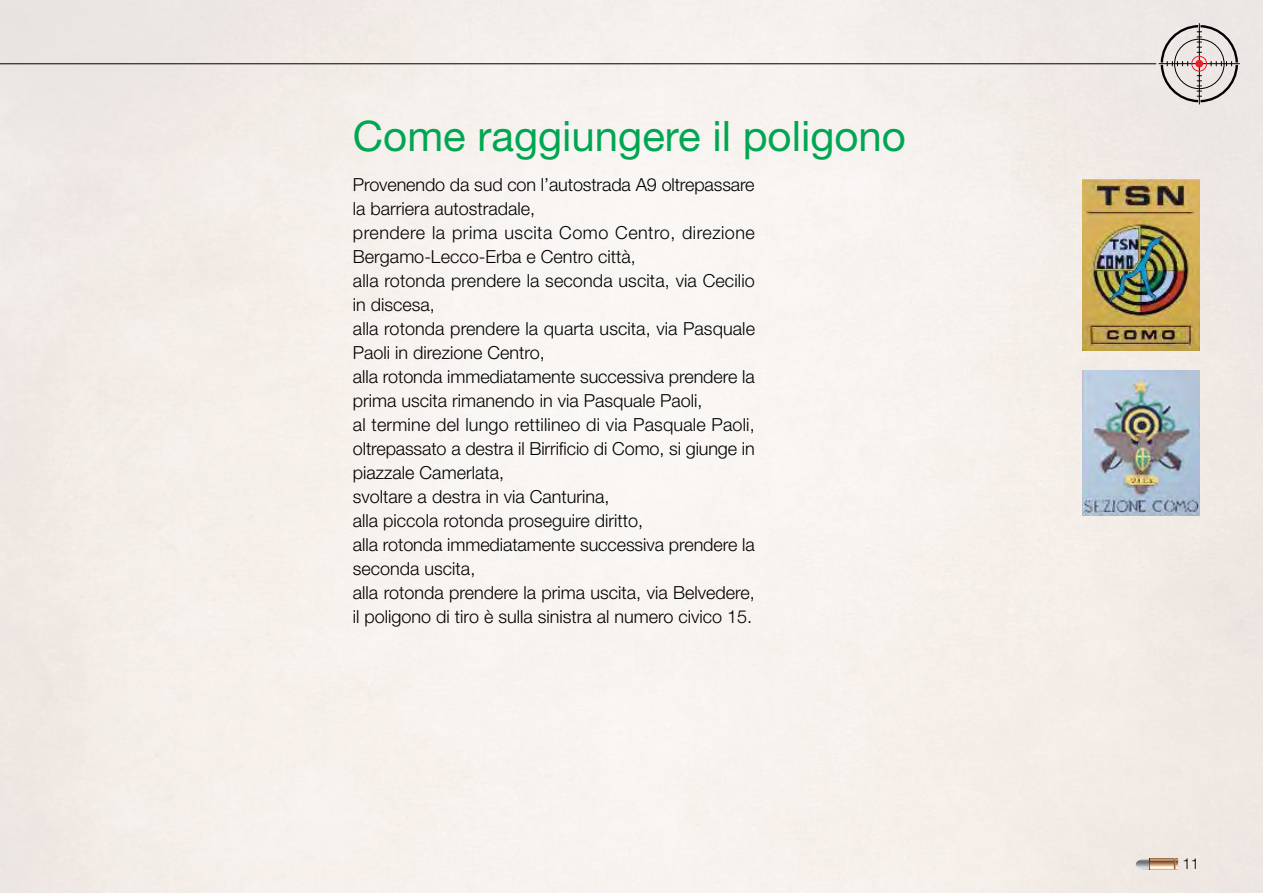
<style>
.page{position:relative;width:1263px;height:893px;background:#fff}
.page>*{position:absolute;margin:0;border:0;box-sizing:border-box;transform-origin:0 0}
.t1{font:42px "Helvetica Neue LT Std";color:#00a651}
.t2{font:300 18px/24px "Helvetica Neue LT Std";color:#000}
.t3{font:300 15px "Helvetica Neue LT Std";color:#000}
</style>
<div class="page">
<img style="left:0;top:0;width:1263px;height:893px">
<hr style="left:1159px;top:63px;width:80px;height:1px;background:#000">
<hr style="left:1199px;top:24px;width:1px;height:80px;background:#000">
<svg style="left:1161px;top:25px;width:77px;height:77px;background:#cac5c2"></svg>
<div style="left:1196px;top:60px;width:6px;height:7px;background:#ed1d24;border-radius:50%"></div>
<div style="left:1195px;top:60px;width:8px;height:8px;border:1px solid #ed1d24;border-radius:50%"></div>
<div style="left:1191px;top:56px;width:16px;height:16px;border:1px solid #ed1d24;border-radius:50%"></div>
<div style="left:1174px;top:39px;width:50px;height:50px;border:1px solid #000;border-radius:50%"></div>
<hr style="left:0;top:63px;width:1156px;height:1px;background:#000">
<svg style="left:1150px;top:858px;width:24px;height:12px"></svg>
<svg style="left:1174px;top:858px;width:5px;height:12px"></svg>
<svg style="left:1136px;top:858px;width:14px;height:12px"></svg>
<img style="left:1082px;top:180px;width:117px;height:171px">
<img style="left:1082px;top:370px;width:117px;height:146px">
<h1 class="t1" style="left:353px;top:111px;width:555px">Come raggiungere il poligono</h1>
<p class="t2" style="left:353px;top:173px;width:404px">Provenendo da sud con l’autostrada A9 oltrepassare la barriera autostradale,<br>prendere la prima uscita Como Centro, direzione Bergamo-Lecco-Erba e Centro città,<br>alla rotonda prendere la seconda uscita, via Cecilio in discesa,<br>alla rotonda prendere la quarta uscita, via Pasquale Paoli in direzione Centro,<br>alla rotonda immediatamente successiva prendere la prima uscita rimanendo in via Pasquale Paoli,<br>al termine del lungo rettilineo di via Pasquale Paoli, oltrepassato a destra il Birrificio di Como, si giunge in piazzale Camerlata,<br>svoltare a destra in via Canturina,<br>alla piccola rotonda proseguire diritto,<br>alla rotonda immediatamente successiva prendere la seconda uscita,<br>alla rotonda prendere la prima uscita, via Belvedere, il poligono di tiro è sulla sinistra al numero civico 15.</p>
<p class="t3" style="left:1182px;top:854px;width:18px">11</p>
</div>
